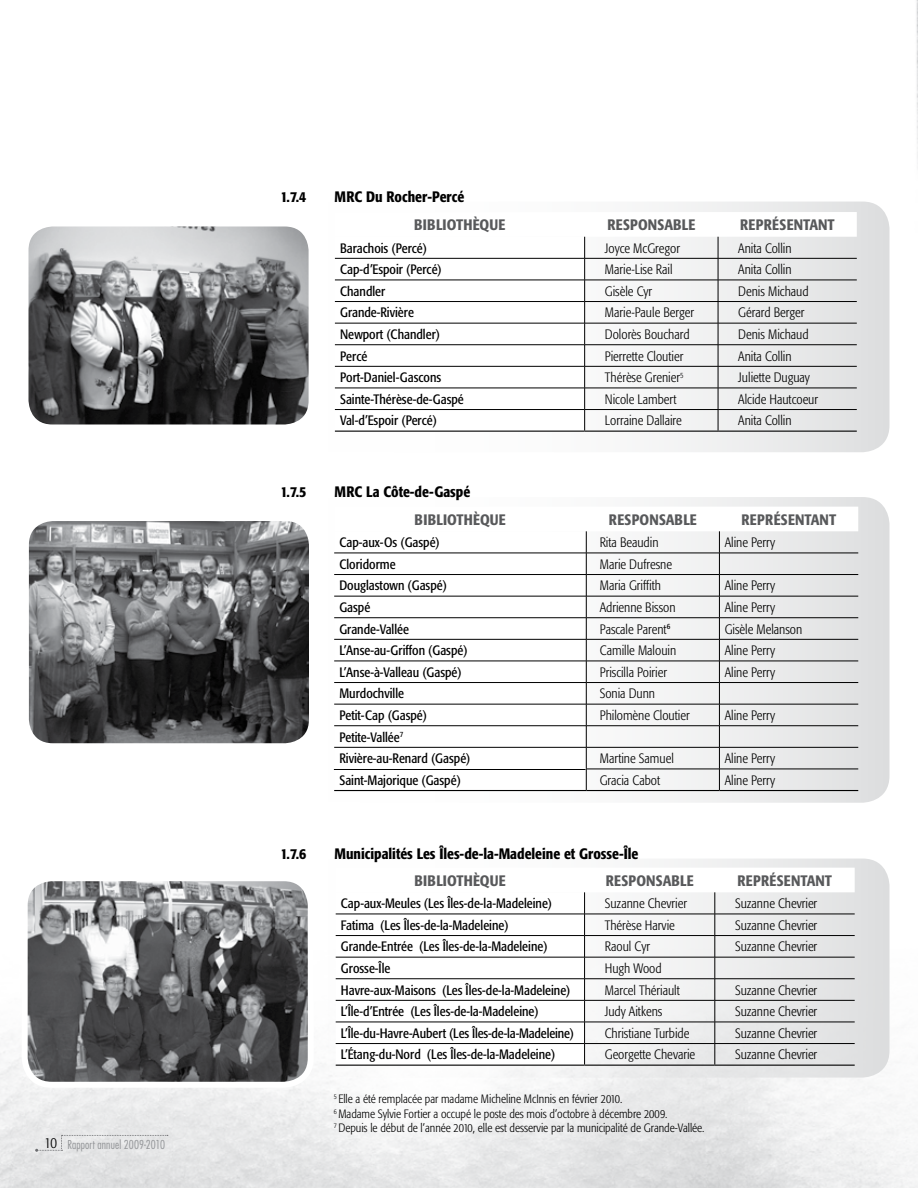
<style>
.page{position:relative;width:918px;height:1188px;background:#fff}
.page>*{position:absolute;margin:0;border:0;box-sizing:border-box;transform-origin:0 0}
.t1{font:500 condensed 15px "Formata";letter-spacing:.02em;color:#58595b}
.t2{font:500 condensed 15px "Formata";color:#000}
.t3{font:300 condensed 13.5px "Formata";color:#000}
.t4{font:condensed 13.5px/21.6px "Formata";color:#000}
.t5{font:300 condensed 12px/14.4px "Formata";color:#000}
.t6{font:300 condensed 12px "Futura";letter-spacing:.015em;color:#939598}
.s1{font-family:"Formata";font-size:15px;color:#000}
</style>
<div class="page">
<img style="left:916px;top:0;width:2px;height:164px">
<div style="left:269px;top:859px;width:620px;height:219px;background:linear-gradient(to right,#fff,#e1e2e3);border-radius:27px"></div>
<svg style="left:269px;top:497px;width:620px;height:306px"></svg>
<div style="left:269px;top:202px;width:620px;height:250px;background:linear-gradient(to right,#fff,#e5e6e6);border-radius:27px"></div>
<svg style="left:336px;top:868px;width:519px;height:197px"></svg>
<hr style="left:336px;top:1065px;width:249px;height:1px;background:#000">
<hr style="left:585px;top:1065px;width:130px;height:1px;background:#000">
<hr style="left:715px;top:1065px;width:140px;height:1px;background:#000">
<svg style="left:335px;top:212px;width:522px;height:219px"></svg>
<hr style="left:335px;top:431px;width:250px;height:1px;background:#000">
<hr style="left:585px;top:431px;width:133px;height:1px;background:#000">
<hr style="left:718px;top:431px;width:139px;height:1px;background:#000">
<svg style="left:334px;top:507px;width:524px;height:283px"></svg>
<hr style="left:334px;top:790px;width:252px;height:1px;background:#000">
<hr style="left:586px;top:790px;width:133px;height:1px;background:#000">
<hr style="left:719px;top:790px;width:139px;height:1px;background:#000">
<hr style="left:586px;top:769px;width:133px;height:1px;background:#000">
<hr style="left:719px;top:769px;width:139px;height:1px;background:#000">
<hr style="left:334px;top:769px;width:252px;height:1px;background:#000">
<img style="left:29px;top:224px;width:283px;height:203px">
<div style="left:22px;top:220px;width:293px;height:210px;border:6px solid #fff;border-radius:27px"></div>
<img style="left:30px;top:518px;width:282px;height:228px">
<div style="left:23px;top:515px;width:292px;height:234px;border:6px solid #fff;border-radius:27px"></div>
<img style="left:25px;top:878px;width:286px;height:207px">
<div style="left:22px;top:875px;width:292px;height:213px;border:6px solid #fff;border-radius:27px"></div>
<svg style="left:35px;top:1135px;width:133px;height:17px;background:#e0e1e2"></svg>
<p class="t6" style="left:45px;top:1137px;width:122px"><span class="s1">10</span> Rapport annuel 2009-2010</p>
<p class="t2" style="left:280px;top:188px;width:27px">1.7.4</p>
<p class="t2" style="left:334px;top:188px;width:131px">MRC Du Rocher-Percé</p>
<p class="t1" style="left:414px;top:216px;width:93px">BIBLIOTHÈQUE</p>
<p class="t1" style="left:607px;top:216px;width:89px">RESPONSABLE</p>
<p class="t1" style="left:740px;top:216px;width:96px">REPRÉSENTANT</p>
<p class="t4" style="left:340px;top:237px;width:88px">Barachois (Percé)</p>
<p class="t3" style="left:605px;top:240px;width:77px">Joyce McGregor</p>
<p class="t3" style="left:738px;top:240px;width:55px">Anita Collin</p>
<p class="t4" style="left:340px;top:259px;width:103px">Cap-d’Espoir (Percé)</p>
<p class="t3" style="left:605px;top:262px;width:69px">Marie-Lise Rail</p>
<p class="t3" style="left:738px;top:262px;width:55px">Anita Collin</p>
<p class="t4" style="left:340px;top:280px;width:47px">Chandler</p>
<p class="t3" style="left:605px;top:283px;width:49px">Gisèle Cyr</p>
<p class="t3" style="left:738px;top:283px;width:72px">Denis Michaud</p>
<p class="t4" style="left:340px;top:302px;width:75px">Grande-Rivière</p>
<p class="t3" style="left:605px;top:305px;width:91px">Marie-Paule Berger</p>
<p class="t3" style="left:738px;top:305px;width:68px">Gérard Berger</p>
<p class="t4" style="left:340px;top:324px;width:101px">Newport (Chandler)</p>
<p class="t3" style="left:605px;top:327px;width:86px">Dolorès Bouchard</p>
<p class="t3" style="left:738px;top:327px;width:72px">Denis Michaud</p>
<p class="t4" style="left:340px;top:345px;width:29px">Percé</p>
<p class="t3" style="left:605px;top:348px;width:80px">Pierrette Cloutier</p>
<p class="t3" style="left:738px;top:348px;width:55px">Anita Collin</p>
<p class="t4" style="left:340px;top:367px;width:103px">Port-Daniel-Gascons</p>
<p class="t3" style="left:605px;top:370px;width:80px">Thérèse Grenier<sup>5</sup></p>
<p class="t3" style="left:738px;top:370px;width:73px">Juliette Duguay</p>
<p class="t4" style="left:340px;top:388px;width:125px">Sainte-Thérèse-de-Gaspé</p>
<p class="t3" style="left:605px;top:391px;width:73px">Nicole Lambert</p>
<p class="t3" style="left:738px;top:391px;width:81px">Alcide Hautcoeur</p>
<p class="t4" style="left:340px;top:410px;width:98px">Val-d’Espoir (Percé)</p>
<p class="t3" style="left:605px;top:413px;width:79px">Lorraine Dallaire</p>
<p class="t3" style="left:738px;top:413px;width:55px">Anita Collin</p>
<p class="t2" style="left:280px;top:482px;width:27px">1.7.5</p>
<p class="t2" style="left:334px;top:482px;width:137px">MRC La Côte-de-Gaspé</p>
<p class="t1" style="left:415px;top:511px;width:93px">BIBLIOTHÈQUE</p>
<p class="t1" style="left:609px;top:511px;width:89px">RESPONSABLE</p>
<p class="t1" style="left:742px;top:511px;width:96px">REPRÉSENTANT</p>
<p class="t4" style="left:339px;top:532px;width:102px">Cap-aux-Os (Gaspé)</p>
<p class="t3" style="left:600px;top:535px;width:60px">Rita Beaudin</p>
<p class="t3" style="left:725px;top:535px;width:52px">Aline Perry</p>
<p class="t4" style="left:339px;top:553px;width:58px">Cloridorme</p>
<p class="t3" style="left:600px;top:556px;width:74px">Marie Dufresne</p>
<p class="t4" style="left:339px;top:575px;width:109px">Douglastown (Gaspé)</p>
<p class="t3" style="left:600px;top:578px;width:63px">Maria Griffith</p>
<p class="t3" style="left:725px;top:578px;width:52px">Aline Perry</p>
<p class="t4" style="left:339px;top:597px;width:32px">Gaspé</p>
<p class="t3" style="left:600px;top:600px;width:77px">Adrienne Bisson</p>
<p class="t3" style="left:725px;top:600px;width:52px">Aline Perry</p>
<p class="t4" style="left:339px;top:618px;width:71px">Grande-Vallée</p>
<p class="t3" style="left:600px;top:621px;width:72px">Pascale Parent<sup>6</sup></p>
<p class="t3" style="left:725px;top:621px;width:79px">Gisèle Melanson</p>
<p class="t4" style="left:339px;top:640px;width:130px">L’Anse-au-Griffon (Gaspé)</p>
<p class="t3" style="left:600px;top:643px;width:78px">Camille Malouin</p>
<p class="t3" style="left:725px;top:643px;width:52px">Aline Perry</p>
<p class="t4" style="left:339px;top:661px;width:124px">L’Anse-à-Valleau (Gaspé)</p>
<p class="t3" style="left:600px;top:664px;width:69px">Priscilla Poirier</p>
<p class="t3" style="left:725px;top:664px;width:52px">Aline Perry</p>
<p class="t4" style="left:339px;top:683px;width:66px">Murdochville</p>
<p class="t3" style="left:600px;top:686px;width:57px">Sonia Dunn</p>
<p class="t4" style="left:339px;top:705px;width:89px">Petit-Cap (Gaspé)</p>
<p class="t3" style="left:600px;top:708px;width:91px">Philomène Cloutier</p>
<p class="t3" style="left:725px;top:708px;width:52px">Aline Perry</p>
<p class="t4" style="left:339px;top:726px;width:133px">Petite-Vallée<sup>7<br></sup>Rivière-au-Renard (Gaspé)</p>
<p class="t3" style="left:600px;top:751px;width:76px">Martine Samuel</p>
<p class="t3" style="left:725px;top:751px;width:52px">Aline Perry</p>
<p class="t4" style="left:339px;top:769px;width:123px">Saint-Majorique (Gaspé)</p>
<p class="t3" style="left:600px;top:772px;width:62px">Gracia Cabot</p>
<p class="t3" style="left:725px;top:772px;width:52px">Aline Perry</p>
<p class="t2" style="left:280px;top:845px;width:27px">1.7.6</p>
<p class="t2" style="left:334px;top:845px;width:305px">Municipalités Les Îles-de-la-Madeleine et Grosse-Île</p>
<p class="t1" style="left:415px;top:872px;width:93px">BIBLIOTHÈQUE</p>
<p class="t1" style="left:606px;top:872px;width:89px">RESPONSABLE</p>
<p class="t1" style="left:737px;top:872px;width:96px">REPRÉSENTANT</p>
<p class="t4" style="left:341px;top:893px;width:213px">Cap-aux-Meules (Les Îles-de-la-Madeleine)</p>
<p class="t3" style="left:605px;top:896px;width:84px">Suzanne Chevrier</p>
<p class="t3" style="left:735px;top:896px;width:84px">Suzanne Chevrier</p>
<p class="t4" style="left:341px;top:914px;width:169px">Fatima (Les Îles-de-la-Madeleine)</p>
<p class="t3" style="left:605px;top:917px;width:72px">Thérèse Harvie</p>
<p class="t3" style="left:735px;top:917px;width:84px">Suzanne Chevrier</p>
<p class="t4" style="left:341px;top:936px;width:208px">Grande-Entrée (Les Îles-de-la-Madeleine)</p>
<p class="t3" style="left:605px;top:939px;width:47px">Raoul Cyr</p>
<p class="t3" style="left:735px;top:939px;width:84px">Suzanne Chevrier</p>
<p class="t4" style="left:341px;top:958px;width:51px">Grosse-Île</p>
<p class="t3" style="left:605px;top:961px;width:58px">Hugh Wood</p>
<p class="t4" style="left:341px;top:979px;width:231px">Havre-aux-Maisons (Les Îles-de-la-Madeleine)</p>
<p class="t3" style="left:605px;top:982px;width:77px">Marcel Thériault</p>
<p class="t3" style="left:735px;top:982px;width:84px">Suzanne Chevrier</p>
<p class="t4" style="left:341px;top:1001px;width:199px">L’Île-d’Entrée (Les Îles-de-la-Madeleine)</p>
<p class="t3" style="left:605px;top:1004px;width:59px">Judy Aitkens</p>
<p class="t3" style="left:735px;top:1004px;width:84px">Suzanne Chevrier</p>
<p class="t4" style="left:341px;top:1022px;width:235px">L’Île-du-Havre-Aubert (Les Îles-de-la-Madeleine)</p>
<p class="t3" style="left:605px;top:1025px;width:86px">Christiane Turbide</p>
<p class="t3" style="left:735px;top:1025px;width:84px">Suzanne Chevrier</p>
<p class="t4" style="left:341px;top:1044px;width:216px">L’Étang-du-Nord (Les Îles-de-la-Madeleine)</p>
<p class="t3" style="left:605px;top:1047px;width:92px">Georgette Chevarie</p>
<p class="t3" style="left:735px;top:1047px;width:84px">Suzanne Chevrier</p>
<p class="t5" style="left:334px;top:1092px;width:372px"><sup>5</sup> Elle a été remplacée par madame Micheline McInnis en février 2010.<br><sup>6</sup> Madame Sylvie Fortier a occupé le poste des mois d’octobre à décembre 2009.<br><sup>7</sup> Depuis le début de l’année 2010, elle est desservie par la municipalité de Grande-Vallée.</p>
</div>
